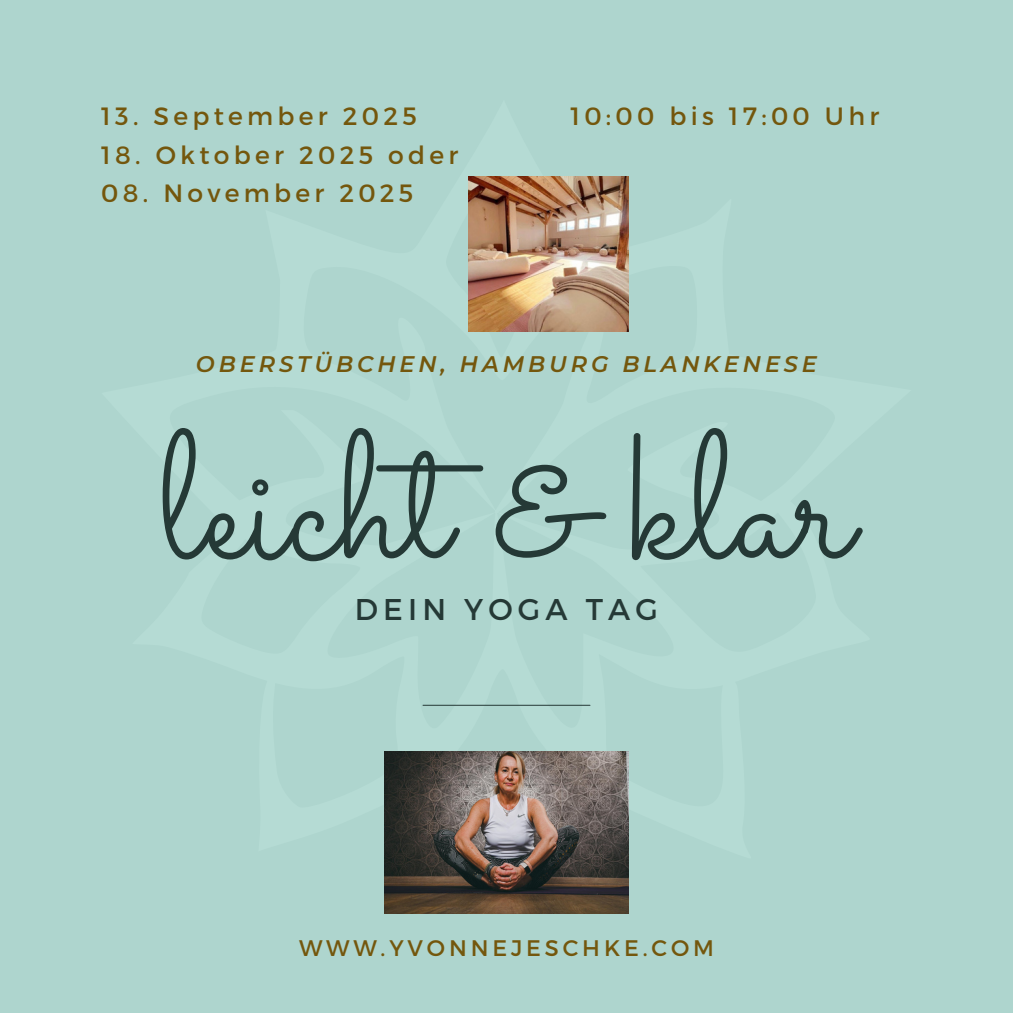
<style>
.page{position:relative;width:1013px;height:1013px;background:#fff}
.page>*{position:absolute;margin:0;border:0;box-sizing:border-box;transform-origin:0 0}
.t1{font:180.88px "Sacramento";color:#253936}
.t2{font:30px "Montserrat";letter-spacing:.17em;color:#253936}
.t3{font:25px "Montserrat";letter-spacing:.17em;color:#74570d}
.t4{font:italic 600 22.5px "Montserrat";letter-spacing:.17em;color:#74570d}
.t5{font:22.5px "Montserrat";letter-spacing:.17em;color:#74570d}
</style>
<div class="page">
<div style="left:0;top:0;width:1012px;height:1012px;background:#aed5ce"></div>
<hr style="left:423px;top:704px;width:167px;height:1px;background:#253936">
<img style="left:468px;top:177px;width:161px;height:154px">
<img style="left:384px;top:751px;width:244px;height:162px">
<p class="t3" style="left:101px;top:100px;width:317px">13. September 2025</p>
<p class="t3" style="left:101px;top:138px;width:358px">18. Oktober 2025 oder</p>
<p class="t3" style="left:101px;top:177px;width:313px">08. November 2025</p>
<p class="t3" style="left:570px;top:100px;width:310px">10:00 bis 17:00 Uhr</p>
<h3 class="t4" style="left:196px;top:350px;width:622px">OBERSTÜBCHEN, HAMBURG BLANKENESE</h3>
<p class="t1" style="left:160px;top:388px;width:694px">leicht &amp; klar</p>
<h1 class="t2" style="left:355px;top:589px;width:305px">DEIN YOGA TAG</h1>
<p class="t5" style="left:299px;top:933px;width:416px">WWW.YVONNEJESCHKE.COM</p>
</div>
